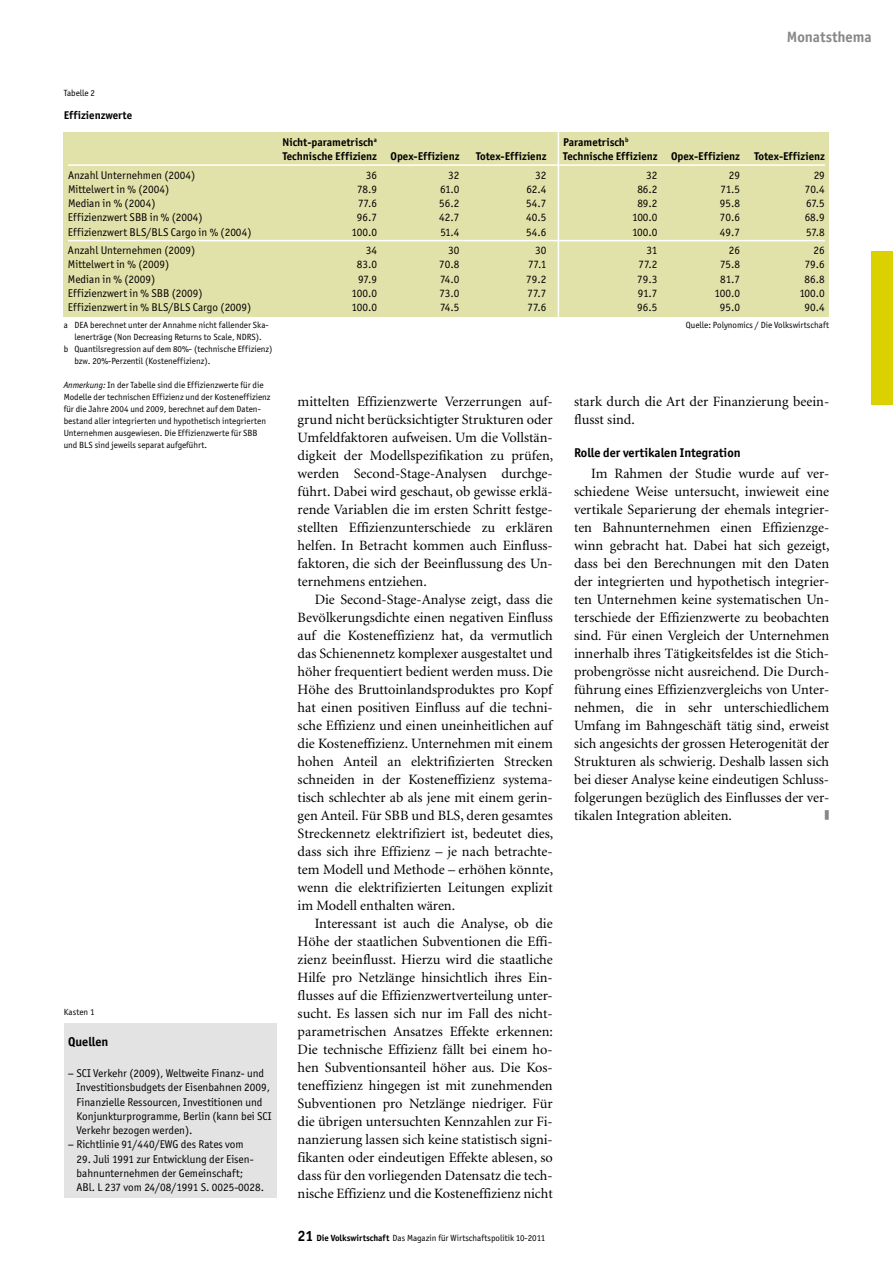
<style>
.page{position:relative;width:893px;height:1263px;background:#fff}
.page>*{position:absolute;margin:0;border:0;box-sizing:border-box;transform-origin:0 0}
.t1{font:700 15px "Officina San ITC";color:#868786}
.t2{font:14.25px/18px "Minion";color:#000;text-align:justify}
.t3{font:700 12.75px "Officina San ITC";color:#000}
.t4{font:12px "Universal Newswith Comm Pi";color:#868786;scale:.4 1}
.t5{font:11.25px/14.2px "Officina San ITC";color:#000}
.t6{font:700 11.25px "Officina San ITC";color:#000}
.t7{font:9px/12px "Officina San ITC";color:#000}
.s1{font-style:italic}
.s2{font-weight:700;font-size:15px}
.s3{font-weight:700}
</style>
<div class="page">
<div style="left:872px;top:252px;width:21px;height:153px;background:#dcd100"></div>
<div style="left:64px;top:1023px;width:212px;height:174px;background:#e3e3e3"></div>
<div style="left:64px;top:132px;width:765px;height:184px;background:#e1e2a9"></div>
<hr style="left:68px;top:164px;width:757px;height:2px;background:#fff">
<hr style="left:68px;top:240px;width:757px;height:1px;background:#fff">
<hr style="left:558px;top:131px;width:1px;height:186px;background:#fff">
<p class="t7" style="left:64px;top:87px;width:33px">Tabelle 2</p>
<p class="t6" style="left:64px;top:108px;width:70px">Effizienzwerte</p>
<p class="t1" style="left:787px;top:27px;width:86px">Monatsthema</p>
<p class="t6" style="left:283px;top:135px;width:96px">Nicht-parametrisch<sup>a</sup></p>
<p class="t6" style="left:563px;top:135px;width:67px">Parametrisch<sup>b</sup></p>
<p class="t6" style="left:283px;top:149px;width:178px">Technische Effizienz Opex-Effizienz</p>
<p class="t6" style="left:476px;top:149px;width:72px">Totex-Effizienz</p>
<p class="t6" style="left:563px;top:149px;width:178px">Technische Effizienz Opex-Effizienz</p>
<p class="t6" style="left:754px;top:149px;width:72px">Totex-Effizienz</p>
<p class="t5" style="left:68px;top:168px;width:129px">Anzahl Unternehmen (2004)</p>
<p class="t5" style="left:366px;top:168px;width:13px">36</p>
<p class="t5" style="left:448px;top:168px;width:13px">32</p>
<p class="t5" style="left:535px;top:168px;width:13px">32</p>
<p class="t5" style="left:646px;top:168px;width:13px">32</p>
<p class="t5" style="left:729px;top:168px;width:13px">29</p>
<p class="t5" style="left:814px;top:168px;width:13px">29</p>
<p class="t5" style="left:68px;top:182px;width:103px">Mittelwert in % (2004)</p>
<p class="t5" style="left:357px;top:182px;width:21px">78.9</p>
<p class="t5" style="left:440px;top:182px;width:21px">61.0</p>
<p class="t5" style="left:526px;top:182px;width:22px">62.4</p>
<p class="t5" style="left:637px;top:182px;width:22px">86.2</p>
<p class="t5" style="left:721px;top:182px;width:21px">71.5</p>
<p class="t5" style="left:805px;top:182px;width:22px">70.4</p>
<p class="t5" style="left:68px;top:196px;width:89px">Median in % (2004)</p>
<p class="t5" style="left:358px;top:196px;width:20px">77.6</p>
<p class="t5" style="left:439px;top:196px;width:22px">56.2</p>
<p class="t5" style="left:526px;top:196px;width:22px">54.7</p>
<p class="t5" style="left:637px;top:196px;width:22px">89.2</p>
<p class="t5" style="left:720px;top:196px;width:22px">95.8</p>
<p class="t5" style="left:806px;top:196px;width:20px">67.5</p>
<p class="t5" style="left:68px;top:210px;width:136px">Effizienzwert SBB in % (2004)</p>
<p class="t5" style="left:357px;top:210px;width:22px">96.7</p>
<p class="t5" style="left:439px;top:210px;width:22px">42.7</p>
<p class="t5" style="left:526px;top:210px;width:22px">40.5</p>
<p class="t5" style="left:632px;top:210px;width:27px">100.0</p>
<p class="t5" style="left:720px;top:210px;width:22px">70.6</p>
<p class="t5" style="left:805px;top:210px;width:22px">68.9</p>
<p class="t5" style="left:68px;top:225px;width:185px">Effizienzwert BLS/BLS Cargo in % (2004)</p>
<p class="t5" style="left:352px;top:225px;width:27px">100.0</p>
<p class="t5" style="left:440px;top:225px;width:21px">51.4</p>
<p class="t5" style="left:526px;top:225px;width:22px">54.6</p>
<p class="t5" style="left:632px;top:225px;width:27px">100.0</p>
<p class="t5" style="left:720px;top:225px;width:22px">49.7</p>
<p class="t5" style="left:806px;top:225px;width:20px">57.8</p>
<p class="t5" style="left:68px;top:243px;width:129px">Anzahl Unternehmen (2009)</p>
<p class="t5" style="left:366px;top:243px;width:13px">34</p>
<p class="t5" style="left:448px;top:243px;width:13px">30</p>
<p class="t5" style="left:535px;top:243px;width:13px">30</p>
<p class="t5" style="left:647px;top:243px;width:12px">31</p>
<p class="t5" style="left:729px;top:243px;width:13px">26</p>
<p class="t5" style="left:814px;top:243px;width:13px">26</p>
<p class="t5" style="left:68px;top:257px;width:103px">Mittelwert in % (2009)</p>
<p class="t5" style="left:357px;top:257px;width:22px">83.0</p>
<p class="t5" style="left:439px;top:257px;width:22px">70.8</p>
<p class="t5" style="left:528px;top:257px;width:20px">77.1</p>
<p class="t5" style="left:639px;top:257px;width:20px">77.2</p>
<p class="t5" style="left:720px;top:257px;width:21px">75.8</p>
<p class="t5" style="left:805px;top:257px;width:22px">79.6</p>
<p class="t5" style="left:68px;top:272px;width:89px">Median in % (2009)</p>
<p class="t5" style="left:358px;top:272px;width:20px">97.9</p>
<p class="t5" style="left:440px;top:272px;width:21px">74.0</p>
<p class="t5" style="left:526px;top:272px;width:22px">79.2</p>
<p class="t5" style="left:637px;top:272px;width:22px">79.3</p>
<p class="t5" style="left:720px;top:272px;width:21px">81.7</p>
<p class="t5" style="left:805px;top:272px;width:22px">86.8</p>
<p class="t5" style="left:68px;top:286px;width:136px">Effizienzwert in % SBB (2009)</p>
<p class="t5" style="left:352px;top:286px;width:27px">100.0</p>
<p class="t5" style="left:439px;top:286px;width:21px">73.0</p>
<p class="t5" style="left:528px;top:286px;width:20px">77.7</p>
<p class="t5" style="left:638px;top:286px;width:21px">91.7</p>
<p class="t5" style="left:715px;top:286px;width:27px">100.0</p>
<p class="t5" style="left:799px;top:286px;width:27px">100.0</p>
<p class="t5" style="left:68px;top:300px;width:185px">Effizienzwert in % BLS/BLS Cargo (2009)</p>
<p class="t5" style="left:352px;top:300px;width:27px">100.0</p>
<p class="t5" style="left:440px;top:300px;width:21px">74.5</p>
<p class="t5" style="left:528px;top:300px;width:20px">77.6</p>
<p class="t5" style="left:637px;top:300px;width:22px">96.5</p>
<p class="t5" style="left:720px;top:300px;width:22px">95.0</p>
<p class="t5" style="left:805px;top:300px;width:22px">90.4</p>
<p class="t7" style="left:64px;top:319px;width:206px">a DEA berechnet unter der Annahme nicht fallender Ska-</p>
<p class="t7" style="left:686px;top:319px;width:145px">Quelle: Polynomics / Die Volkswirtschaft</p>
<p class="t7" style="left:74px;top:331px;width:189px">lenerträge (Non Decreasing Returns to Scale, NDRS).</p>
<p class="t7" style="left:64px;top:343px;width:210px">b Quantilsregression auf dem 80%- (technische Effizienz)</p>
<p class="t7" style="left:74px;top:355px;width:137px">bzw. 20%-Perzentil (Kosteneffizienz).</p>
<p class="t7" style="left:64px;top:379px;width:208px"><span class="s1">Anmerkung:</span> In der Tabelle sind die Effizienzwerte für die Modelle der technischen Effizienz und der Kosteneffizienz für die Jahre 2004 und 2009, berechnet auf dem Daten&shy;bestand aller integrierten und hypothetisch integrierten Unternehmen ausgewiesen. Die Effizienzwerte für SBB und BLS sind jeweils separat aufgeführt.</p>
<p class="t2" style="left:298px;top:392px;width:257px">mittelten Effizienzwerte Verzerrungen auf&shy;grund nicht berücksichtigter Strukturen oder Umfeldfaktoren aufweisen. Um die Vollstän&shy;digkeit der Modellspezifikation zu prüfen, werden Second-Stage-Analysen durchge&shy;führt. Dabei wird geschaut, ob gewisse erklä&shy;rende Variablen die im ersten Schritt festge&shy;stellten Effizienzunterschiede zu erklären helfen. In Betracht kommen auch Einfluss&shy;faktoren, die sich der Beeinflussung des Un&shy;ternehmens entziehen.</p>
<p class="t2" style="left:298px;top:590px;width:257px;text-indent:17px">Die Second-Stage-Analyse zeigt, dass die Bevölkerungsdichte einen negativen Einfluss auf die Kosteneffizienz hat, da vermutlich das Schienennetz komplexer ausgestaltet und höher frequentiert bedient werden muss. Die Höhe des Bruttoinlandsproduktes pro Kopf hat einen positiven Einfluss auf die techni&shy;sche Effizienz und einen uneinheitlichen auf die Kosteneffizienz. Unternehmen mit einem hohen Anteil an elektrifizierten Strecken schneiden in der Kosteneffizienz systema&shy;tisch schlechter ab als jene mit einem gerin&shy;gen Anteil. Für SBB und BLS, deren gesamtes Streckennetz elektrifiziert ist, bedeutet dies, dass sich ihre Effizienz – je nach betrachte&shy;tem Modell und Methode – erhöhen könnte, wenn die elektrifizierten Leitungen explizit im Modell enthalten wären.</p>
<p class="t2" style="left:298px;top:914px;width:257px;text-indent:17px">Interessant ist auch die Analyse, ob die Höhe der staatlichen Subventionen die Effi&shy;zienz beeinflusst. Hierzu wird die staatliche Hilfe pro Netzlänge hinsichtlich ihres Ein&shy;flusses auf die Effizienzwertverteilung unter&shy;sucht. Es lassen sich nur im Fall des nicht&shy;parametrischen Ansatzes Effekte erkennen:<br>Die technische Effizienz fällt bei einem ho&shy;hen Subventionsanteil höher aus. Die Kos&shy;teneffizienz hingegen ist mit zunehmenden Subventionen pro Netzlänge niedriger. Für die übrigen untersuchten Kennzahlen zur Fi&shy;nanzierung lassen sich keine statistisch signi&shy;fikanten oder eindeutigen Effekte ablesen, so dass für den vorliegenden Datensatz die tech&shy;nische Effizienz und die Kosteneffizienz nicht</p>
<p class="t2" style="left:574px;top:392px;width:257px">stark durch die Art der Finanzierung beein&shy;flusst sind.</p>
<p class="t3" style="left:574px;top:444px;width:168px">Rolle der vertikalen Integration</p>
<p class="t2" style="left:574px;top:464px;width:257px;text-indent:17px">Im Rahmen der Studie wurde auf ver&shy;schiedene Weise untersucht, inwieweit eine vertikale Separierung der ehemals integrier&shy;ten Bahnunternehmen einen Effizienzge&shy;winn gebracht hat. Dabei hat sich gezeigt, dass bei den Berechnungen mit den Daten der integrierten und hypothetisch integrier&shy;ten Unternehmen keine systematischen Un&shy;terschiede der Effizienzwerte zu beobachten sind. Für einen Vergleich der Unternehmen innerhalb ihres Tätigkeitsfeldes ist die Stich&shy;probengrösse nicht ausreichend. Die Durch&shy;führung eines Effizienzvergleichs von Unter&shy;nehmen, die in sehr unterschiedlichem Umfang im Bahngeschäft tätig sind, erweist sich angesichts der grossen Heterogenität der Strukturen als schwierig. Deshalb lassen sich bei dieser Analyse keine eindeutigen Schluss&shy;folgerungen bezüglich des Einflusses der ver&shy;tikalen Integration ableiten.</p>
<p class="t4" style="left:825px;top:810px;width:12px">m</p>
<p class="t7" style="left:64px;top:1006px;width:32px">Kasten 1</p>
<p class="t3" style="left:68px;top:1034px;width:42px">Quellen</p>
<p class="t5" style="left:68px;top:1066px;width:198px">− SCI Verkehr (2009), Weltweite Finanz- und</p>
<p class="t5" style="left:77px;top:1080px;width:195px">Investitionsbudgets der Eisenbahnen 2009,</p>
<p class="t5" style="left:77px;top:1095px;width:188px">Finanzielle Ressourcen, Investitionen und</p>
<p class="t5" style="left:77px;top:1109px;width:196px">Konjunkturprogramme, Berlin (kann bei SCI</p>
<p class="t5" style="left:77px;top:1123px;width:118px">Verkehr bezogen werden).</p>
<p class="t5" style="left:68px;top:1137px;width:177px">− Richtlinie 91/440/EWG des Rates vom</p>
<p class="t5" style="left:77px;top:1152px;width:189px">29. Juli 1991 zur Entwicklung der Eisen&shy;bahnunternehmen der Gemeinschaft;<br>ABl. L 237 vom 24/08/1991 S. 0025-0028.</p>
<p class="t7" style="left:298px;top:1232px;width:249px"><span class="s2">21</span> <span class="s3">Die Volkswirtschaft</span> Das Magazin für Wirtschaftspolitik 10-2011</p>
</div>
